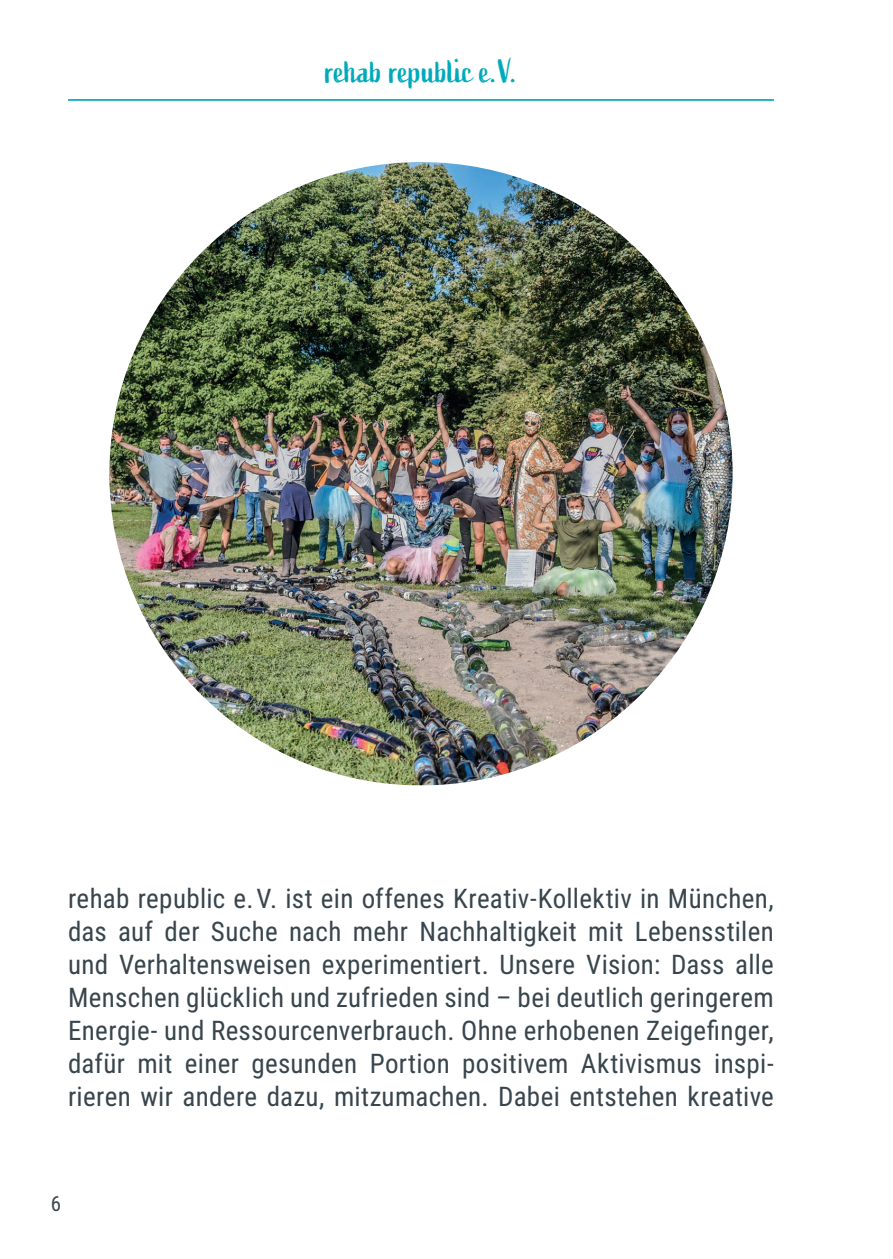
<style>
.page{position:relative;width:893px;height:1259px;background:#fff}
.page>*{position:absolute;margin:0;border:0;box-sizing:border-box;transform-origin:0 0}
.t1{font:33px "Active";color:#0ab}
.Zero_Waste_Head_Einl{font:27px/33px "Roboto Condensed";letter-spacing:.015em;color:#38454d;text-align:justify}
.t2{font:21px "Roboto Condensed";color:#38454d}
</style>
<div class="page">
<img style="left:109px;top:162px;width:624px;height:623px;border-radius:309px">
<hr style="left:68px;top:99px;width:706px;height:2px;background:#0ab">
<p class="t1" style="left:325px;top:52px;width:193px">rehab republic e.V.</p>
<p class="Zero_Waste_Head_Einl" style="left:68px;top:881px;width:707px">rehab republic e. V. ist ein offenes Kreativ-Kollektiv in München, das auf der Suche nach mehr Nachhaltigkeit mit Lebensstilen und Verhaltensweisen experimentiert. Unsere Vision: Dass alle Menschen glücklich und zufrieden sind – bei deutlich geringerem Energie- und Ressourcenverbrauch. Ohne erhobenen Zeigefinger, dafür mit einer gesunden Portion positivem Aktivismus inspi&shy;rieren wir andere dazu, mitzumachen. Dabei entstehen kreative</p>
<p class="t2" style="left:51px;top:1188px;width:12px">6</p>
</div>
